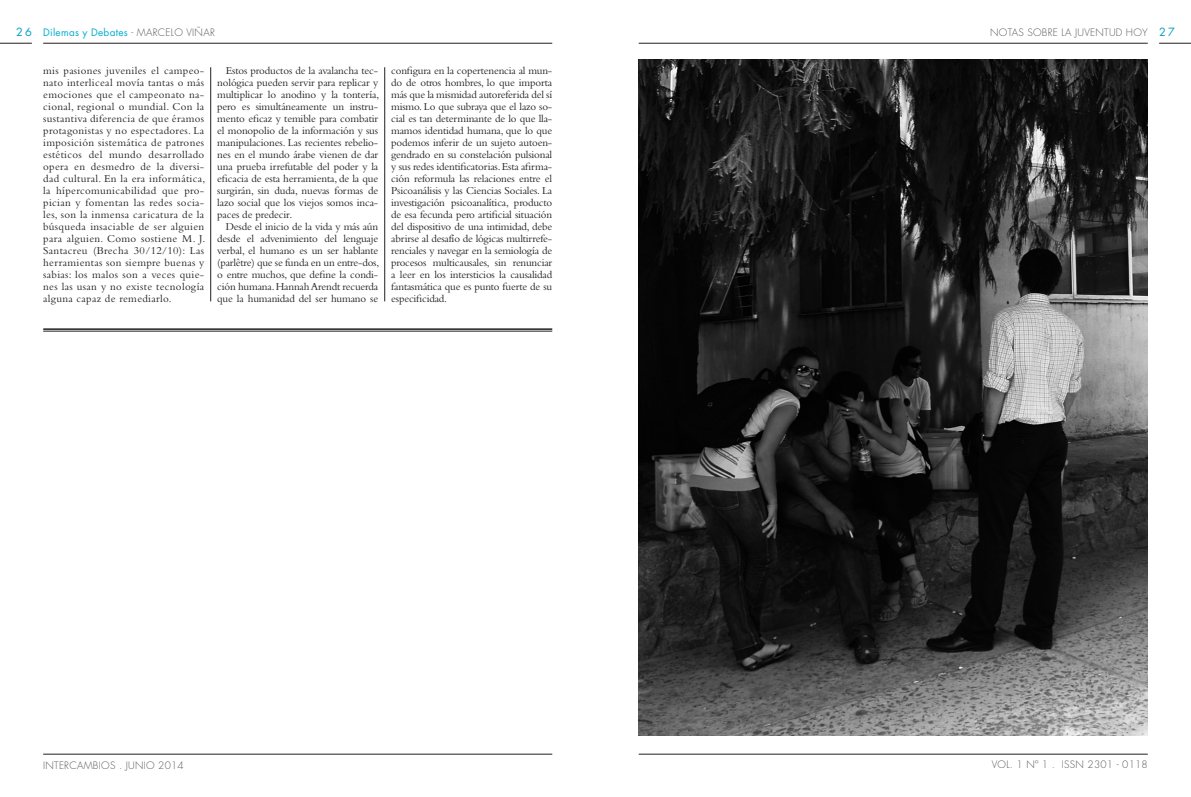
<style>
.page{position:relative;width:1191px;height:797px;background:#fff}
.page>*{position:absolute;margin:0;border:0;box-sizing:border-box;transform-origin:0 0}
.t1{font:11px/12px "Bembo Std";letter-spacing:.02em;color:#231f20;text-align:justify}
.t2{font:11px "Futura Std";color:#009fc3}
.t3{font:300 10px "Futura Std";letter-spacing:.025em;color:#57585a}
.t4{font:10px "Futura Std";letter-spacing:.025em;color:#00adcc}
.s1{font-weight:300;color:#57585a}
</style>
<div class="page">
<hr style="left:210px;top:67px;width:1px;height:234px;background:#231f20">
<hr style="left:384px;top:67px;width:1px;height:234px;background:#231f20">
<hr style="left:43px;top:328px;width:509px;height:2px;background:#231f20">
<hr style="left:43px;top:331px;width:509px;height:1px;background:#231f20">
<hr style="left:43px;top:43px;width:509px;height:1px;background:#231f20">
<hr style="left:638px;top:43px;width:509px;height:1px;background:#231f20">
<hr style="left:43px;top:753px;width:509px;height:1px;background:#231f20">
<hr style="left:638px;top:753px;width:509px;height:1px;background:#231f20">
<hr style="left:0;top:43px;width:32px;height:1px;background:#231f20">
<hr style="left:1159px;top:43px;width:32px;height:1px;background:#231f20">
<img style="left:638px;top:59px;width:509px;height:676px">
<p class="t4" style="left:43px;top:26px;width:173px">Dilemas y Debates <span class="s1">- MARCELO VIÑAR</span></p>
<p class="t3" style="left:990px;top:26px;width:159px">NOTAS SOBRE LA JUVENTUD HOY</p>
<p class="t2" style="left:16px;top:25px;width:17px">26</p>
<p class="t2" style="left:1159px;top:25px;width:17px">27</p>
<p class="t1" style="left:43px;top:64px;width:164px">mis pasiones juveniles el campeo&shy;nato interliceal movía tantas o más emociones que el campeonato na&shy;cional, regional o mundial. Con la sustantiva diferencia de que éramos protagonistas y no espectadores. La imposición sistemática de patrones estéticos del mundo desarrollado opera en desmedro de la diversi&shy;dad cultural. En la era informática, la hípercomunicabilidad que pro&shy;pician y fomentan las redes socia&shy;les, son la inmensa caricatura de la búsqueda insaciable de ser alguien para alguien. Como sostiene M. J.<br>Santacreu (Brecha 30/12/10): Las herramientas son siempre buenas y sabias: los malos son a veces quie&shy;nes las usan y no existe tecnología alguna capaz de remediarlo.</p>
<p class="t1" style="left:217px;top:64px;width:164px;text-indent:9px">Estos productos de la avalancha tec&shy;nológica pueden servir para replicar y multiplicar lo anodino y la tontería, pero es simultáneamente un instru&shy;mento eficaz y temible para combatir el monopolio de la información y sus manipulaciones. Las recientes rebelio&shy;nes en el mundo árabe vienen de dar una prueba irrefutable del poder y la eficacia de esta herramienta, de la que surgirán, sin duda, nuevas formas de lazo social que los viejos somos inca&shy;paces de predecir.</p>
<p class="t1" style="left:391px;top:64px;width:163px">configura en la copertenencia al mun&shy;do de otros hombres, lo que importa más que la mismidad autoreferida del sí mismo. Lo que subraya que el lazo so&shy;cial es tan determinante de lo que lla&shy;mamos identidad humana, que lo que podemos inferir de un sujeto autoen&shy;gendrado en su constelación pulsional y sus redes identificatorias. Esta afirma&shy;ción reformula las relaciones entre el Psicoanálisis y las Ciencias Sociales. La investigación psicoanalítica, producto de esa fecunda pero artificial situación del dispositivo de una intimidad, debe abrirse al desafío de lógicas multirrefe&shy;renciales y navegar en la semiología de procesos multicausales, sin renunciar a leer en los intersticios la causalidad fantasmática que es punto fuerte de su especificidad.</p>
<p class="t1" style="left:217px;top:220px;width:164px;text-indent:9px">Desde el inicio de la vida y más aún desde el advenimiento del lenguaje verbal, el humano es un ser hablante (parlêtre) que se funda en un entre-dos, o entre muchos, que define la condi&shy;ción humana. Hannah Arendt recuerda que la humanidad del ser humano se</p>
<p class="t3" style="left:43px;top:758px;width:142px">INTERCAMBIOS . JUNIO 2014</p>
<p class="t3" style="left:991px;top:758px;width:157px">VOL. 1 Nº 1 . ISSN 2301 - 0118</p>
</div>
